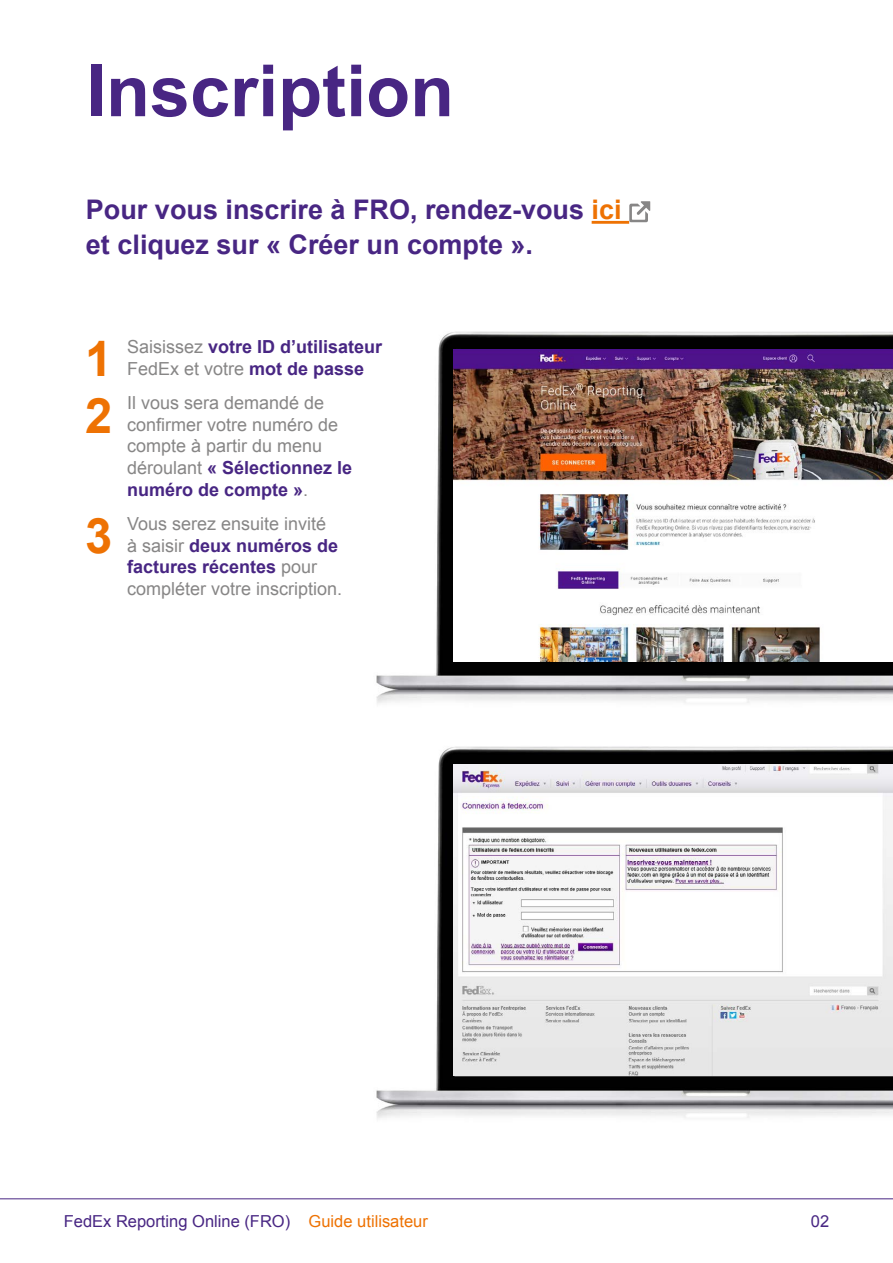
<style>
.page{position:relative;width:893px;height:1263px;background:#fff}
.page>*{position:absolute;margin:0;border:0;box-sizing:border-box;transform-origin:0 0}
.t1{font:700 72px "Arial";color:#482683}
.t2{font:700 48.9px/57.4px "Arial";color:#ee7203}
.t3{font:700 27px/34.5px "Arial";color:#482683}
.t4{font:18px/21.6px "Arial";color:#878686}
.t5{font:700 18px/21.6px "Arial";color:#482683}
.t6{font:16.5px "Arial";color:#482683}
.s1{color:#ee7203}
.s2{font-weight:400;color:#878686}
.s3{font-weight:700;color:#482683}
</style>
<div class="page">
<hr style="left:0;top:1198px;width:893px;height:1px;background:#482683">
<hr style="left:592px;top:221px;width:37px;height:3px;background:#ee7203">
<svg style="left:629px;top:201px;width:21px;height:21px"></svg>
<img style="left:376px;top:331px;width:517px;height:373px">
<img style="left:454px;top:350px;width:439px;height:311px">
<img style="left:376px;top:746px;width:517px;height:373px">
<img style="left:454px;top:764px;width:439px;height:312px">
<h1 class="t1" style="left:86px;top:43px;width:370px">Inscription</h1>
<h3 class="t3" style="left:86px;top:194px;width:537px">Pour vous inscrire à FRO, rendez-vous <span class="s1">ici </span>et cliquez sur « Créer un compte ».</h3>
<h2 class="t2" style="left:85px;top:332px;width:29px">1<br>2</h2>
<h2 class="t2" style="left:85px;top:509px;width:29px">3</h2>
<p class="t5" style="left:127px;top:337px;width:257px"><span class="s2">Saisissez</span> votre ID d’utilisateur<br><span class="s2">FedEx et votre</span> mot de passe</p>
<p class="t4" style="left:127px;top:392px;width:227px">Il vous sera demandé de confirmer votre numéro de compte à partir du menu déroulant <span class="s3">« Sélectionnez le numéro de compte »</span>.</p>
<p class="t4" style="left:127px;top:513px;width:217px">Vous serez ensuite invité<br>à saisir <span class="s3">deux numéros de factures récentes</span> pour compléter votre inscription.</p>
<p class="t6" style="left:64px;top:1210px;width:366px">FedEx Reporting Online (FRO) <span class="s1">Guide utilisateur</span></p>
<p class="t6" style="left:811px;top:1210px;width:20px">02</p>
</div>
